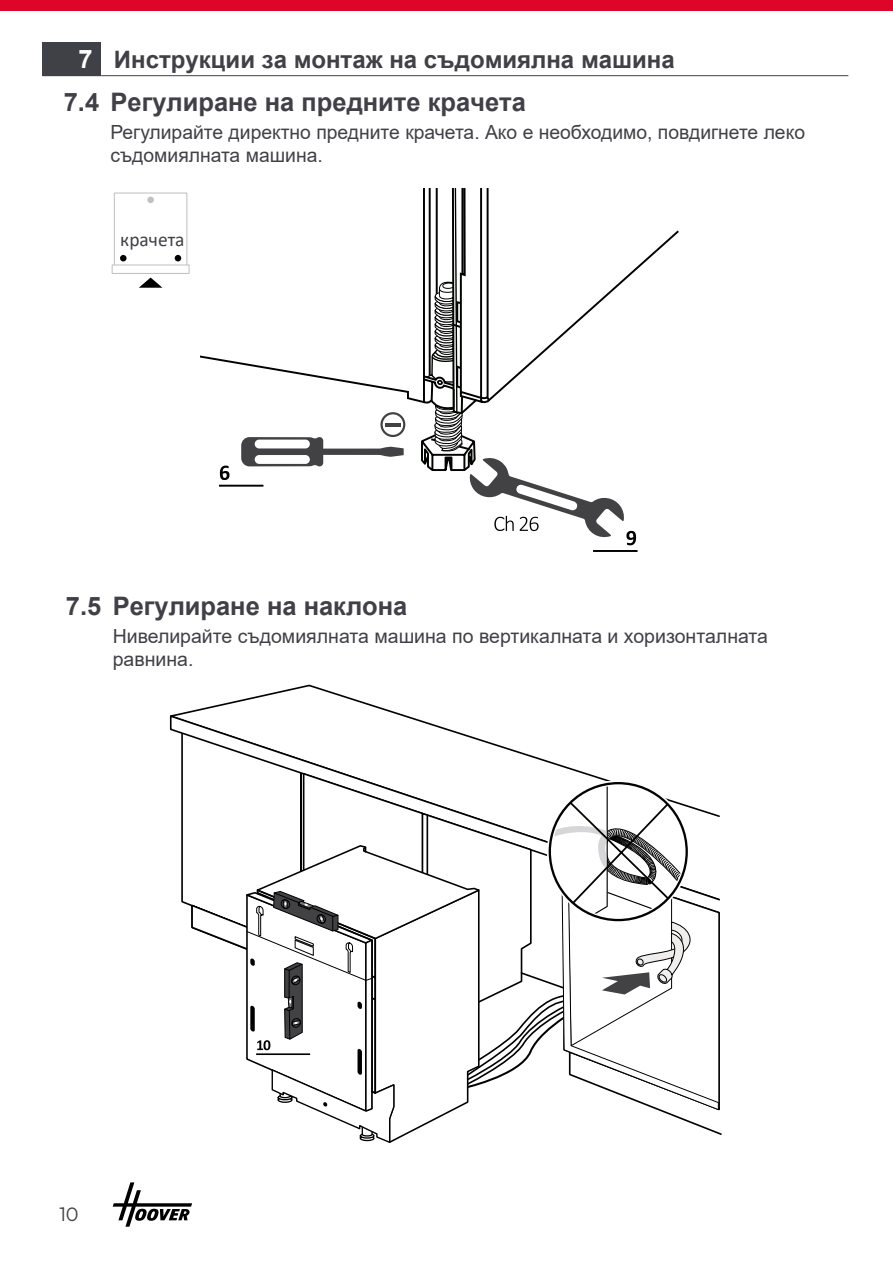
<style>
.page{position:relative;width:893px;height:1263px;background:#fff}
.page>*{position:absolute;margin:0;border:0;box-sizing:border-box;transform-origin:0 0}
.t1{font:700 25.5px "Arial";color:#414047}
.t2{font:700 25.5px "Arial";color:#fff}
.t3{font:700 24px "Arial";color:#414047}
.t4{font:19.5px/23.4px "Arial";color:#414047}
.t5{font:19.5px/23.4px "Arial";color:#404047}
.t6{font:19.5px "Calibri";color:#404047}
.t7{font:300 19.5px "Outfit";color:#414047}
</style>
<div class="page">
<svg style="left:177px;top:684px;width:224px;height:30px"></svg>
<svg style="left:169px;top:714px;width:414px;height:192px"></svg>
<svg style="left:190px;top:772px;width:531px;height:371px"></svg>
<div style="left:114px;top:192px;width:73px;height:74px;border:1px solid #c2c2c4"></div>
<div style="left:112px;top:264px;width:78px;height:10px;border:1px solid #c2c2c4"></div>
<div style="left:147px;top:197px;width:7px;height:6px;background:#bfc2c4;border-radius:50%"></div>
<svg style="left:175px;top:255px;width:6px;height:6px"></svg>
<div style="left:120px;top:255px;width:7px;height:6px;background:#000;border-radius:50%"></div>
<svg style="left:139px;top:278px;width:23px;height:10px"></svg>
<hr style="left:593px;top:550px;width:44px;height:2px;background:#000">
<svg style="left:200px;top:188px;width:436px;height:357px"></svg>
<div style="left:43px;top:43px;width:58px;height:33px;background:#404047"></div>
<hr style="left:101px;top:75px;width:747px;height:1px;background:#414047">
<div style="left:0;top:0;width:893px;height:10px;background:#de052b"></div>
<svg style="left:113px;top:1182px;width:79px;height:45px"></svg>
<p class="t2" style="left:79px;top:41px;width:16px">7</p>
<p class="t3" style="left:114px;top:42px;width:562px">Инструкции за монтаж на съдомиялна машина</p>
<p class="t1" style="left:64px;top:84px;width:464px">7.4 Регулиране на предните крачета</p>
<p class="t4" style="left:111px;top:120px;width:696px">Регулирайте директно предните крачета. Ако е необходимо, повдигнете леко съдомиялната машина.</p>
<p class="t6" style="left:120px;top:226px;width:66px">крачета</p>
<p class="t1" style="left:66px;top:588px;width:343px">7.5 Регулиране на наклона</p>
<p class="t5" style="left:113px;top:624px;width:657px">Нивелирайте съдомиялната машина по вертикалната и хоризонталната равнина.</p>
<p class="t7" style="left:59px;top:1202px;width:21px">10</p>
</div>
